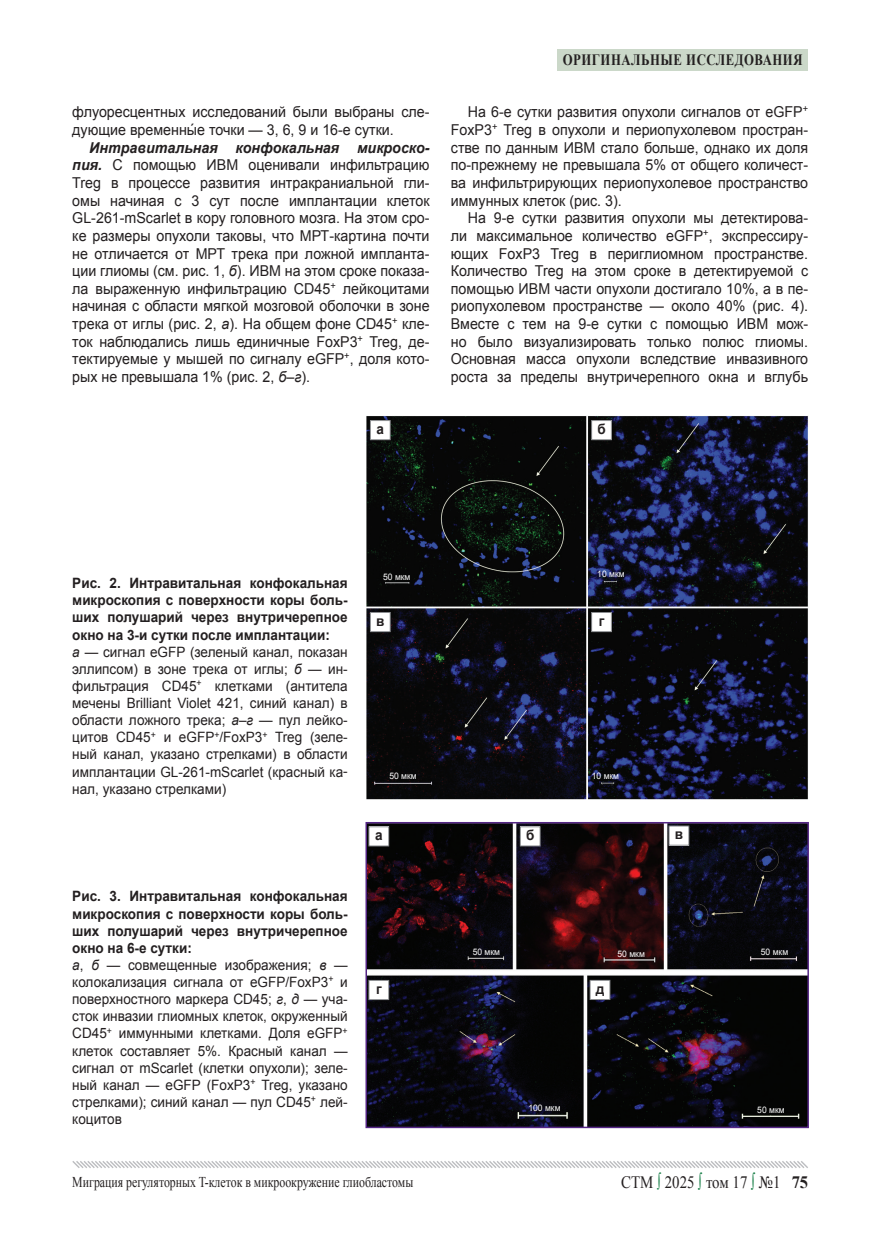
<style>
.page{position:relative;width:872px;height:1234px;background:#fff}
.page>*{position:absolute;margin:0;border:0;box-sizing:border-box;transform-origin:0 0}
.t1{font:17.4px "Times New Roman";color:#231f20;scale:.86 1}
.t2{font:700 15.75px "Times New Roman";letter-spacing:.04em;color:#231f20;scale:.81 1}
.t3{font:15px/17.7px "Arial";color:#231f20;text-align:justify;scale:.95 1}
.t4{font:15px "Times New Roman";color:#231f20;scale:.79 1}
.t5{font:14.25px/17.1px "Arial";color:#231f20;scale:.95 1}
.t6{font:700 14.25px "Arial";color:#231f20;scale:.95 1}
.t7{font:9px "Arial";color:#fff;scale:.95 1}
.s1{font-weight:700;font-style:italic}
.s2{font-style:italic}
.s3{font-weight:700}
.s4{color:#127c43}
</style>
<div class="page">
<svg style="left:72px;top:1161px;width:736px;height:7px"></svg>
<div style="left:557px;top:49px;width:251px;height:21px;background:#cbd8c9"></div>
<img style="left:366px;top:416px;width:442px;height:383px">
<div style="left:370px;top:420px;width:20px;height:19px;background:#fff"></div>
<div style="left:370px;top:420px;width:20px;height:20px;border:1px solid #8b8d90"></div>
<div style="left:370px;top:612px;width:20px;height:19px;background:#fff"></div>
<div style="left:370px;top:612px;width:20px;height:20px;border:1px solid #8b8d90"></div>
<div style="left:591px;top:420px;width:20px;height:19px;background:#fff"></div>
<div style="left:591px;top:420px;width:21px;height:20px;border:1px solid #8b8d90"></div>
<div style="left:591px;top:612px;width:20px;height:19px;background:#fff"></div>
<div style="left:591px;top:612px;width:21px;height:20px;border:1px solid #8b8d90"></div>
<img style="left:368px;top:824px;width:438px;height:300px">
<div style="left:365px;top:821px;width:444px;height:306px;border:2px solid #542685"></div>
<div style="left:369px;top:826px;width:20px;height:19px;background:#fff"></div>
<div style="left:368px;top:826px;width:21px;height:20px;border:1px solid #8b8d90"></div>
<div style="left:520px;top:826px;width:20px;height:19px;background:#fff"></div>
<div style="left:520px;top:826px;width:20px;height:20px;border:1px solid #8b8d90"></div>
<div style="left:669px;top:825px;width:20px;height:20px;background:#fff"></div>
<div style="left:668px;top:825px;width:21px;height:20px;border:1px solid #8b8d90"></div>
<div style="left:369px;top:980px;width:20px;height:19px;background:#fff"></div>
<div style="left:368px;top:979px;width:21px;height:20px;border:1px solid #8b8d90"></div>
<div style="left:590px;top:980px;width:20px;height:19px;background:#fff"></div>
<div style="left:590px;top:979px;width:20px;height:20px;border:1px solid #8b8d90"></div>
<p class="t3" style="left:72px;top:103px;width:377px">флуоресцентных исследований были выбраны сле&shy;дующие временны́е точки — 3, 6, 9 и 16-е сутки.</p>
<p class="t3" style="left:72px;top:139px;width:378px;text-indent:17px"><span class="s1">Интравитальная конфокальная микроско&shy;пия.</span> С помощью ИВМ оценивали инфильтрацию Treg в процессе развития интракраниальной гли&shy;омы начиная с 3 сут после имплантации клеток GL-261-mScarlet в кору головного мозга. На этом сро&shy;ке размеры опухоли таковы, что МРТ-картина почти не отличается от МРТ трека при ложной импланта&shy;ции глиомы (см. рис. 1, <span class="s2">б</span>). ИВМ на этом сроке показа&shy;ла выраженную инфильтрацию CD45<sup>+</sup> лейкоцитами начиная с области мягкой мозговой оболочки в зоне трека от иглы (рис. 2, <span class="s2">а</span>). На общем фоне CD45<sup>+</sup> кле&shy;ток наблюдались лишь единичные FoxP3<sup>+</sup> Treg, де&shy;тектируемые у мышей по сигналу eGFP<sup>+</sup>, доля кото&shy;рых не превышала 1% (рис. 2, <span class="s2">б</span>–<span class="s2">г</span>).</p>
<p class="t6" style="left:376px;top:419px;width:9px">а</p>
<p class="t2" style="left:563px;top:48px;width:297px">оригинальные исследования</p>
<p class="t3" style="left:451px;top:103px;width:377px;text-indent:17px">На 6-е сутки развития опухоли сигналов от eGFP<sup>+ </sup>FoxP3<sup>+</sup> Treg в опухоли и периопухолевом простран&shy;стве по данным ИВМ стало больше, однако их доля по-прежнему не превышала 5% от общего количест&shy;ва инфильтрирующих периопухолевое пространство иммунных клеток (рис. 3).</p>
<p class="t3" style="left:451px;top:209px;width:377px;text-indent:17px">На 9-е сутки развития опухоли мы детектирова&shy;ли максимальное количество eGFP<sup>+</sup>, экспрессиру&shy;ющих FoxP3 Treg в периглиомном пространстве.<br>Количество Treg на этом сроке в детектируемой с помощью ИВМ части опухоли достигало 10%, а в пе&shy;риопухолевом пространстве — около 40% (рис. 4).<br>Вместе с тем на 9-е сутки с помощью ИВМ мож&shy;но было визуализировать только полюс глиомы.<br>Основная масса опухоли вследствие инвазивного роста за пределы внутричерепного окна и вглубь</p>
<p class="t6" style="left:597px;top:419px;width:10px">б</p>
<p class="t5" style="left:72px;top:574px;width:291px"><span class="s3">Рис. 2. Интравитальная конфокальная микроскопия с поверхности коры боль&shy;ших полушарий через внутричерепное окно на 3-и сутки после имплантации:<br></span><span class="s2">а —</span> сигнал eGFP (зеленый канал, показан эллипсом) в зоне трека от иглы; <span class="s2">б —</span> ин&shy;фильтрация CD45<sup>+</sup> клетками (антитела мечены Brilliant Violet 421, синий канал) в области ложного трека; <span class="s2">а</span>–<span class="s2">г —</span> пул лейко&shy;цитов CD45<sup>+</sup> и eGFP<sup>+</sup>/FoxP3<sup>+</sup> Treg (зеле&shy;ный канал, указано стрелками) в области имплантации GL-261-mScarlet (красный ка&shy;нал, указано стрелками)</p>
<p class="t7" style="left:383px;top:570px;width:30px">50 мкм</p>
<p class="t6" style="left:376px;top:611px;width:10px">в</p>
<p class="t7" style="left:389px;top:769px;width:30px">50 мкм</p>
<p class="t7" style="left:597px;top:568px;width:30px">10 мкм</p>
<p class="t6" style="left:598px;top:611px;width:7px">г</p>
<p class="t7" style="left:592px;top:769px;width:30px">10 мкм</p>
<p class="t5" style="left:72px;top:887px;width:291px"><span class="s3">Рис. 3. Интравитальная конфокальная микроскопия с поверхности коры боль&shy;ших полушарий через внутричерепное окно на 6-е сутки:<br></span><span class="s2">а</span>, <span class="s2">б</span> — совмещенные изображения; <span class="s2">в</span> — колокализация сигнала от eGFP/FoxP3<sup>+</sup> и поверхностного маркера CD45; <span class="s2">г</span>, <span class="s2">д</span> — уча&shy;сток инвазии глиомных клеток, окруженный CD45<sup>+</sup> иммунными клетками. Доля eGFP<sup>+ </sup>клеток составляет 5%. Красный канал — сигнал от mScarlet (клетки опухоли); зеле&shy;ный канал — eGFP (FoxP3<sup>+</sup> Treg, указано стрелками); синий канал — пул CD45<sup>+</sup> лей&shy;коцитов</p>
<p class="t6" style="left:375px;top:825px;width:9px">а</p>
<p class="t6" style="left:526px;top:825px;width:10px">б</p>
<p class="t6" style="left:675px;top:824px;width:10px">в</p>
<p class="t7" style="left:473px;top:945px;width:30px">50 мкм</p>
<p class="t7" style="left:617px;top:947px;width:30px">50 мкм</p>
<p class="t7" style="left:761px;top:945px;width:30px">50 мкм</p>
<p class="t6" style="left:376px;top:978px;width:7px">г</p>
<p class="t6" style="left:595px;top:978px;width:11px">д</p>
<p class="t7" style="left:528px;top:1101px;width:35px">100 мкм</p>
<p class="t7" style="left:757px;top:1103px;width:30px">50 мкм</p>
<p class="t4" style="left:72px;top:1171px;width:433px">Миграция регуляторных T-клеток в микроокружение глиобластомы</p>
<p class="t1" style="left:621px;top:1170px;width:219px">СТМ <span class="s4">∫</span> 2025 <span class="s4">∫</span> том 17 <span class="s4">∫</span> №1 <span class="s3">75</span></p>
</div>
